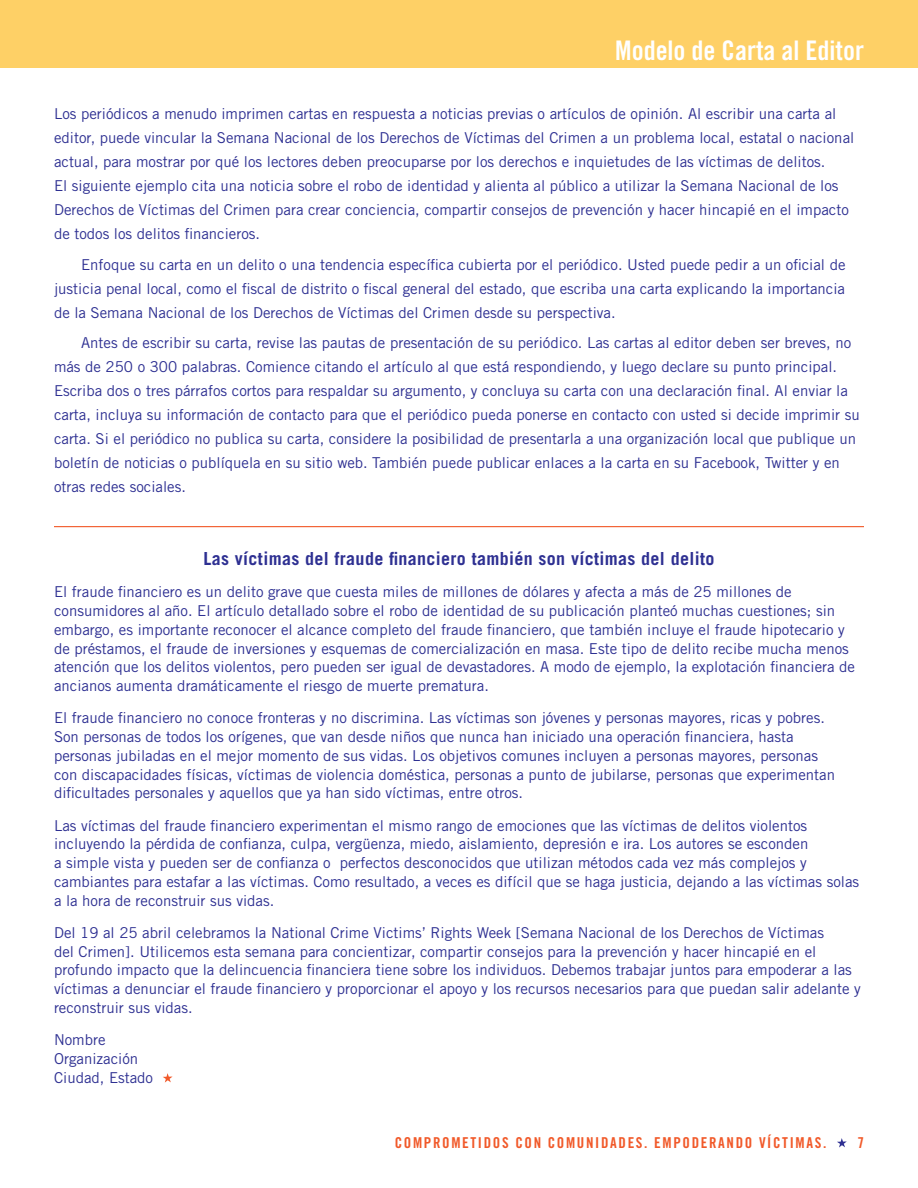
<style>
.page{position:relative;width:918px;height:1188px;background:#fff}
.page>*{position:absolute;margin:0;border:0;box-sizing:border-box;transform-origin:0 0}
.Head_0{font:27px "Trade Gothic LT Std Bd Cn 20";color:#fff}
.Body{font:700 18px "Trade Gothic LT Std";letter-spacing:.02em;color:#2e3092}
.Body-2{font:15px/18.8px "Trade Gothic LT Std";color:#2e3092}
.Graph-rule-body{font:15px/24px "Trade Gothic LT Std";color:#2e3092;text-align:justify}
.Graph_1{font:15px/24px "Trade Gothic LT Std";color:#2e3092}
.t1{font:15px "Trade Gothic LT Std Bd Cn 20";letter-spacing:.11em;color:#f15929}
</style>
<div class="page">
<svg style="left:837px;top:1138px;width:10px;height:10px"></svg>
<div style="left:0;top:0;width:918px;height:68px;background:#fed066"></div>
<hr style="left:54px;top:526px;width:810px;height:1px;background:#f15929">
<svg style="left:163px;top:1073px;width:10px;height:10px"></svg>
<p class="Head_0" style="left:615px;top:34px;width:250px">Modelo de Carta al Editor</p>
<p class="Graph_1" style="left:54px;top:101px;width:802px">Los periódicos a menudo imprimen cartas en respuesta a noticias previas o artículos de opinión. Al escribir una carta al editor, puede vincular la Semana Nacional de los Derechos de Víctimas del Crimen a un problema local, estatal o nacional actual, para mostrar por qué los lectores deben preocuparse por los derechos e inquietudes de las víctimas de delitos.<br>El siguiente ejemplo cita una noticia sobre el robo de identidad y alienta al público a utilizar la Semana Nacional de los Derechos de Víctimas del Crimen para crear conciencia, compartir consejos de prevención y hacer hincapié en el impacto de todos los delitos financieros.</p>
<p class="Graph-rule-body" style="left:54px;top:252px;width:793px;text-indent:27px">Enfoque su carta en un delito o una tendencia específica cubierta por el periódico. Usted puede pedir a un oficial de justicia penal local, como el fiscal de distrito o fiscal general del estado, que escriba una carta explicando la importancia de la Semana Nacional de los Derechos de Víctimas del Crimen desde su perspectiva.</p>
<p class="Graph-rule-body" style="left:54px;top:331px;width:807px;text-align:left;text-indent:27px">Antes de escribir su carta, revise las pautas de presentación de su periódico. Las cartas al editor deben ser breves, no más de 250 o 300 palabras. Comience citando el artículo al que está respondiendo, y luego declare su punto principal.<br>Escriba dos o tres párrafos cortos para respaldar su argumento, y concluya su carta con una declaración final. Al enviar la carta, incluya su información de contacto para que el periódico pueda ponerse en contacto con usted si decide imprimir su carta. Si el periódico no publica su carta, considere la posibilidad de presentarla a una organización local que publique un boletín de noticias o publíquela en su sitio web. También puede publicar enlaces a la carta en su Facebook, Twitter y en otras redes sociales.</p>
<p class="Body" style="left:203px;top:548px;width:513px">Las víctimas del fraude financiero también son víctimas del delito</p>
<p class="Body-2" style="left:54px;top:582px;width:803px">El fraude financiero es un delito grave que cuesta miles de millones de dólares y afecta a más de 25 millones de consumidores al año. El artículo detallado sobre el robo de identidad de su publicación planteó muchas cuestiones; sin embargo, es importante reconocer el alcance completo del fraude financiero, que también incluye el fraude hipotecario y de préstamos, el fraude de inversiones y esquemas de comercialización en masa. Este tipo de delito recibe mucha menos atención que los delitos violentos, pero pueden ser igual de devastadores. A modo de ejemplo, la explotación financiera de ancianos aumenta dramáticamente el riesgo de muerte prematura.</p>
<p class="Body-2" style="left:54px;top:708px;width:783px">El fraude financiero no conoce fronteras y no discrimina. Las víctimas son jóvenes y personas mayores, ricas y pobres.<br>Son personas de todos los orígenes, que van desde niños que nunca han iniciado una operación financiera, hasta personas jubiladas en el mejor momento de sus vidas. Los objetivos comunes incluyen a personas mayores, personas con discapacidades físicas, víctimas de violencia doméstica, personas a punto de jubilarse, personas que experimentan dificultades personales y aquellos que ya han sido víctimas, entre otros.</p>
<p class="Body-2" style="left:54px;top:816px;width:807px">Las víctimas del fraude financiero experimentan el mismo rango de emociones que las víctimas de delitos violentos incluyendo la pérdida de confianza, culpa, vergüenza, miedo, aislamiento, depresión e ira. Los autores se esconden<br>a simple vista y pueden ser de confianza o perfectos desconocidos que utilizan métodos cada vez más complejos y cambiantes para estafar a las víctimas. Como resultado, a veces es difícil que se haga justicia, dejando a las víctimas solas a la hora de reconstruir sus vidas.</p>
<p class="Body-2" style="left:54px;top:923px;width:808px">Del 19 al 25 abril celebramos la National Crime Victims’ Rights Week [Semana Nacional de los Derechos de Víctimas<br>del Crimen]. Utilicemos esta semana para concientizar, compartir consejos para la prevención y hacer hincapié en el profundo impacto que la delincuencia financiera tiene sobre los individuos. Debemos trabajar juntos para empoderar a las víctimas a denunciar el fraude financiero y proporcionar el apoyo y los recursos necesarios para que puedan salir adelante y reconstruir sus vidas.</p>
<p class="Body-2" style="left:54px;top:1030px;width:53px">Nombre</p>
<p class="Body-2" style="left:54px;top:1049px;width:86px">Organización</p>
<p class="Body-2" style="left:54px;top:1068px;width:101px">Ciudad, Estado</p>
<p class="t1" style="left:395px;top:1133px;width:433px">COMPROMETIDOS CON COMUNIDADES. EMPODERANDO VÍCTIMAS.</p>
<p class="t1" style="left:857px;top:1133px;width:8px">7</p>
</div>
